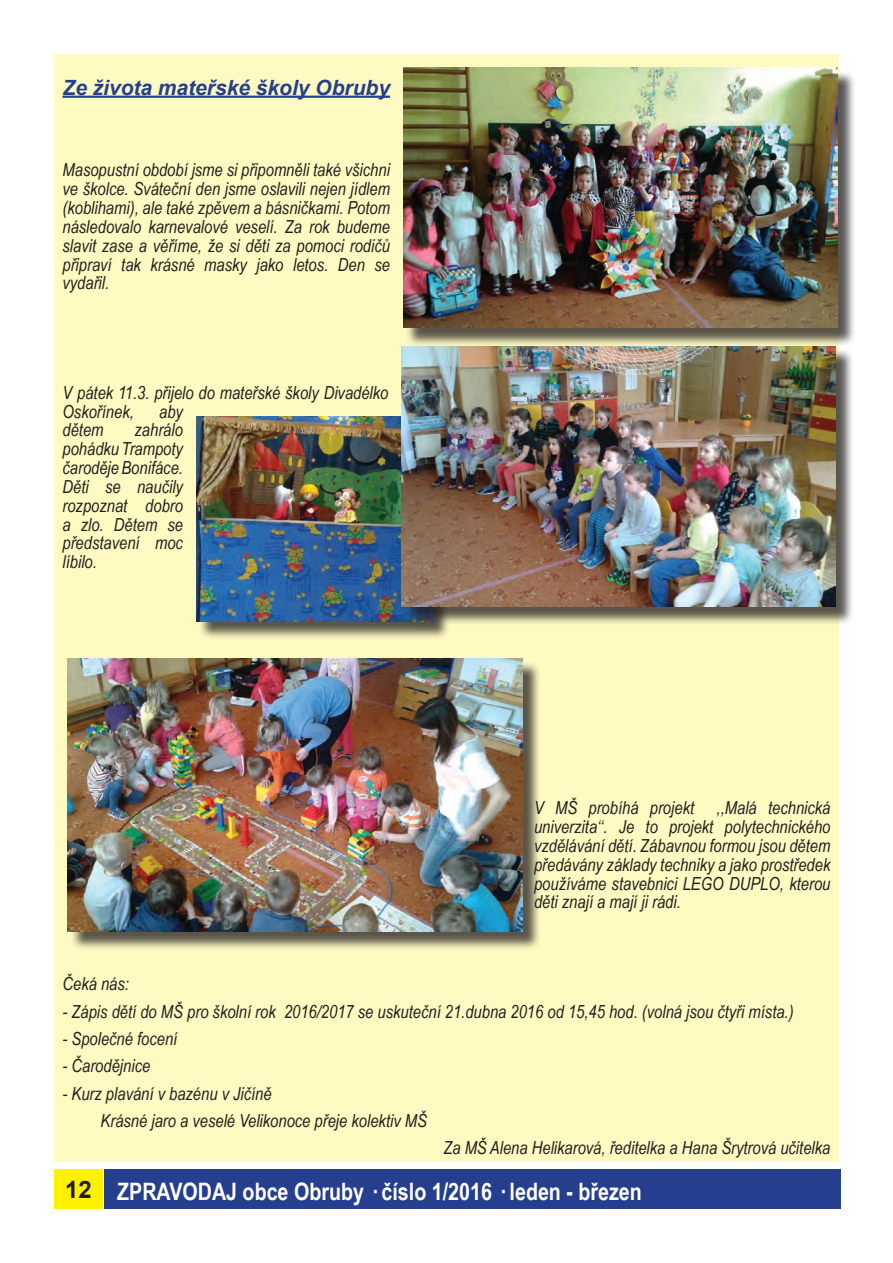
<style>
.page{position:relative;width:893px;height:1263px;background:#fff}
.page>*{position:absolute;margin:0;border:0;box-sizing:border-box;transform-origin:0 0}
.t1{font:700 24px "Arial Narrow";color:#fff}
.t2{font:italic 700 21px "Arial";color:#253f8e}
.t3{font:italic 18px/18.9px "Arial Narrow";color:#231f20;text-align:justify}
.s1{font-family:"Arial";color:#231f20}
</style>
<div class="page">
<div style="left:104px;top:1169px;width:737px;height:40px;background:#253f8e"></div>
<div style="left:54px;top:1169px;width:49px;height:40px;background:#fff101"></div>
<div style="left:54px;top:54px;width:785px;height:1107px;background:#fffac1"></div>
<hr style="left:63px;top:96px;width:327px;height:2px;background:#253f8e">
<div style="left:198px;top:419px;width:253px;height:220px;background:#231f20;opacity:.75"></div>
<img style="left:196px;top:417px;width:208px;height:204px">
<div style="left:404px;top:348px;width:450px;height:277px;background:#231f20;opacity:.75"></div>
<img style="left:402px;top:346px;width:434px;height:260px">
<div style="left:405px;top:70px;width:451px;height:276px;background:#231f20;opacity:.75"></div>
<img style="left:403px;top:68px;width:434px;height:260px">
<div style="left:70px;top:661px;width:471px;height:289px;background:#231f20;opacity:.75"></div>
<img style="left:68px;top:659px;width:454px;height:273px">
<p class="t2" style="left:63px;top:73px;width:329px">Ze života mateřské školy Obruby</p>
<p class="t3" style="left:63px;top:160px;width:329px">Masopustní období jsme si připomněli také všichni ve školce. Sváteční den jsme oslavili nejen jídlem (koblihami), ale také zpěvem a básničkami. Potom následovalo karnevalové veselí. Za rok budeme slavit zase a věříme, že si děti za pomoci rodičů připraví tak krásné masky jako letos. Den se vydařil.</p>
<p class="t3" style="left:63px;top:383px;width:327px">V pátek 11.3. přijelo do mateřské školy Divadélko<br>Oskořínek,</p>
<p class="t3" style="left:159px;top:401px;width:25px">aby</p>
<p class="t3" style="left:63px;top:420px;width:122px;text-indent:72px">zahrálo pohádku Trampoty čaroděje Bonifáce.<br>Děti se naučily rozpoznat dobro a zlo. Dětem se představení moc líbilo.</p>
<p class="t3" style="left:63px;top:420px;width:43px">dětem</p>
<p class="t3" style="left:534px;top:798px;width:298px">V MŠ probíhá projekt ,,Malá technická univerzita‘‘. Je to projekt polytechnického vzdělávání dětí. Zábavnou formou jsou dětem předávány základy techniky a jako prostředek používáme stavebnici LEGO DUPLO, kterou děti znají a mají ji rádi.</p>
<p class="t3" style="left:63px;top:974px;width:68px">Čeká nás:</p>
<p class="t3" style="left:63px;top:1001px;width:733px">- Zápis dětí do MŠ pro školní rok 2016/2017 se uskuteční 21.dubna 2016 od 15,45 hod. (volná jsou čtyři místa.)</p>
<p class="t3" style="left:63px;top:1029px;width:116px">- Společné focení</p>
<p class="t3" style="left:63px;top:1056px;width:89px">- Čarodějnice</p>
<p class="t3" style="left:101px;top:1079px;width:328px;line-height:27.3px;text-indent:-38px">- Kurz plavání v bazénu v Jičíně<br>Krásné jaro a veselé Velikonoce přeje kolektiv MŠ</p>
<p class="t3" style="left:443px;top:1138px;width:389px">Za MŠ Alena Helikarová, ředitelka a Hana Šrytrová učitelka</p>
<h1 class="t1" style="left:65px;top:1174px;width:578px"><span class="s1">12</span> ZPRAVODAJ obce Obruby · číslo 1/2016 · leden - březen</h1>
</div>
